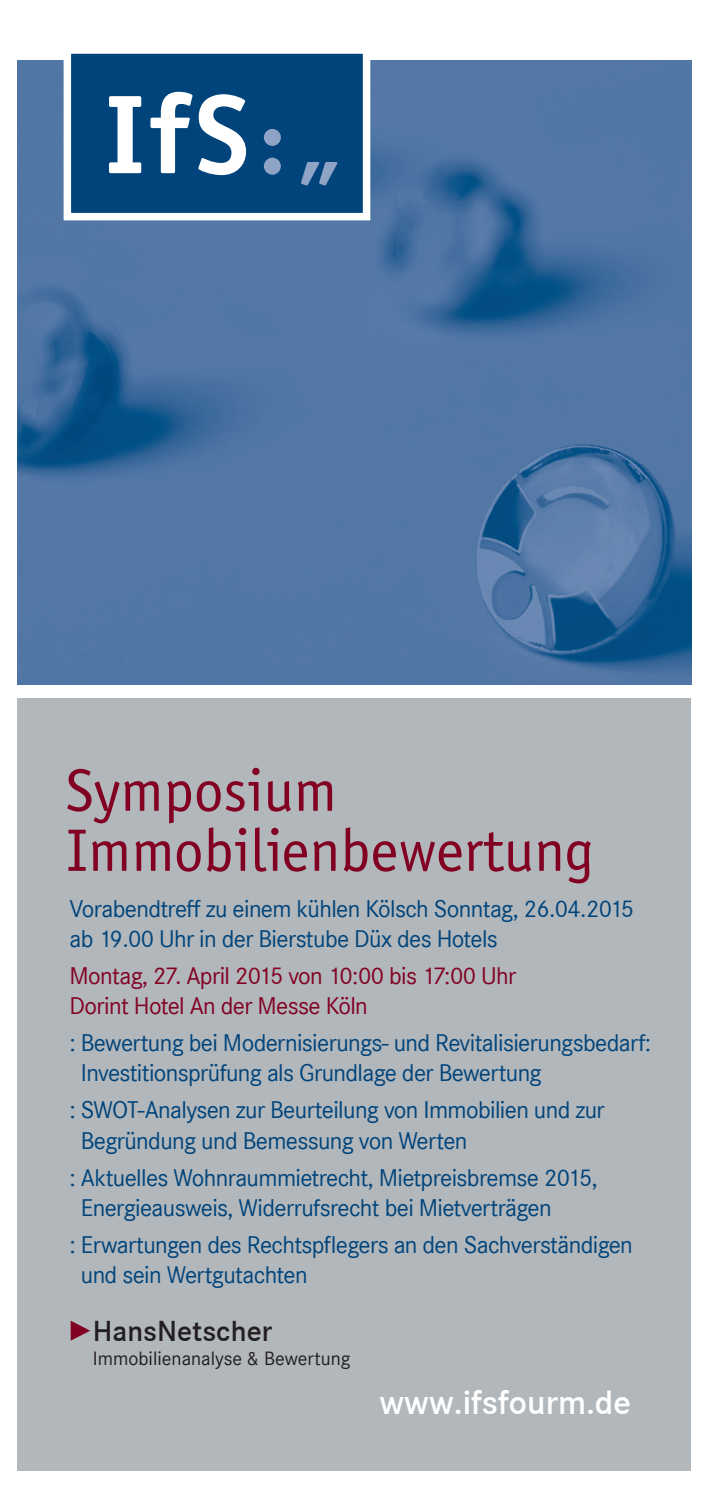
<style>
.page{position:relative;width:709px;height:1489px;background:#fff}
.page>*{position:absolute;margin:0;border:0;box-sizing:border-box;transform-origin:0 0}
.t1{font:700 112.5px "Officina Sans";color:#fff}
.t2{font:60px/60px "Officina Sans";color:#820123}
.t3{font:35px "Corpo S Dem";color:#fff}
.t4{font:30px "Corpo S Dem";color:#231f20}
.t5{font:25px/30px "Corporate S";letter-spacing:-.025em;color:#00447b}
.t6{font:25px/30px "Corporate S";letter-spacing:-.025em;color:#820123}
.t7{font:20px "Corporate S";color:#231f20}
.s1{font-size:89.5px;color:#8ea3c6}
</style>
<div class="page">
<div style="left:18px;top:698px;width:673px;height:772px;background:#b2b7bb"></div>
<img style="left:18px;top:684px;width:673px;height:1px">
<img style="left:18px;top:60px;width:673px;height:624px">
<div style="left:64px;top:46px;width:306px;height:174px;background:#00447b;border:8px solid #fff"></div>
<svg style="left:71px;top:1321px;width:19px;height:19px"></svg>
<h1 class="t1" style="left:104px;top:65px;width:238px">IfS<span class="s1">:„</span></h1>
<h2 class="t2" style="left:66px;top:760px;width:529px">Symposium<br>Immobilienbewertung</h2>
<p class="t5" style="left:69px;top:894px;width:566px">Vorabendtreff zu einem kühlen Kölsch Sonntag, 26.04.2015 ab 19.00 Uhr in der Bierstube Düx des Hotels</p>
<p class="t6" style="left:69px;top:961px;width:448px">Montag, 27. April 2015 von 10:00 bis 17:00 Uhr<br>Dorint Hotel An der Messe Köln</p>
<p class="t5" style="left:81px;top:1028px;width:572px;text-indent:-11px">: Bewertung bei Modernisierungs- und Revitalisierungsbedarf:<br>Investitionsprüfung als Grundlage der Bewertung</p>
<p class="t5" style="left:81px;top:1095px;width:525px;text-indent:-11px">: SWOT-Analysen zur Beurteilung von Immobilien und zur<br>Begründung und Bemessung von Werten</p>
<p class="t5" style="left:81px;top:1162px;width:518px;text-indent:-11px">: Aktuelles Wohnraummietrecht, Mietpreisbremse 2015,<br>Energieausweis, Widerrufsrecht bei Mietverträgen</p>
<p class="t5" style="left:81px;top:1229px;width:553px;text-indent:-11px">: Erwartungen des Rechtspflegers an den Sachverständigen und sein Wertgutachten</p>
<p class="t4" style="left:93px;top:1313px;width:181px">HansNetscher</p>
<p class="t7" style="left:93px;top:1346px;width:259px">Immobilienanalyse &amp; Bewertung</p>
<h3 class="t3" style="left:379px;top:1381px;width:253px">www.ifsfourm.de</h3>
</div>
